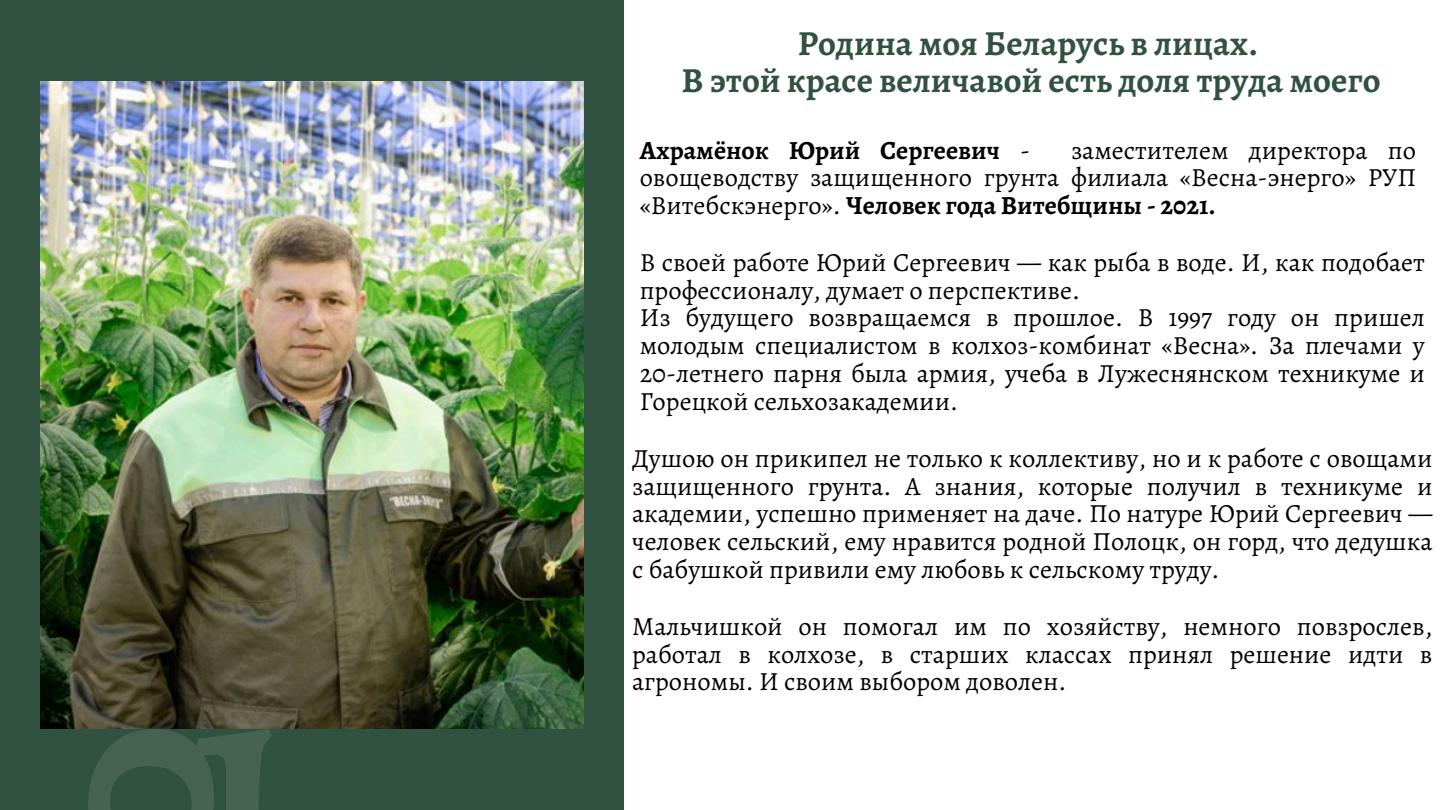
<style>
.page{position:relative;width:1440px;height:810px;background:#fff}
.page>*{position:absolute;margin:0;border:0;box-sizing:border-box;transform-origin:0 0}
.t1{font:700 35.2px/37.5px "Alegreya";color:#315240;text-align:center}
.t2{font:26.2px/27.8px "Alegreya";color:#000;text-align:justify}
.t3{font:700 26.2px "Alegreya";color:#000}
.s1{font-weight:400}
.s2{font-weight:700}
</style>
<div class="page">
<div style="left:0;top:0;width:624px;height:810px;background:#315240"></div>
<img style="left:41px;top:81px;width:542px;height:648px">
<p class="t1" style="left:682px;top:24px;width:700px">Родина моя Беларусь в лицах.<br>В этой красе величавой есть доля труда моего</p>
<h1 class="t3" style="left:640px;top:132px;width:392px">Ахрамёнок Юрий Сергеевич <span class="s1">-</span></h1>
<h1 class="t2" style="left:640px;top:136px;width:778px;text-indent:431px">заместителем директора по овощеводству защищенного грунта филиала «Весна-энерго» РУП «Витебскэнерго». <span class="s2">Человек года Витебщины - 2021.</span></h1>
<p class="t2" style="left:640px;top:248px;width:787px">В своей работе Юрий Сергеевич — как рыба в воде. И, как подобает профессионалу, думает о перспективе.</p>
<p class="t2" style="left:640px;top:304px;width:787px">Из будущего возвращаемся в прошлое. В 1997 году он пришел молодым специалистом в колхоз-комбинат «Весна». За плечами у 20-летнего парня была армия, учеба в Лужеснянском техникуме и Горецкой сельхозакадемии.</p>
<p class="t2" style="left:632px;top:444px;width:802px">Душою он прикипел не только к коллективу, но и к работе с овощами защищенного грунта. А знания, которые получил в техникуме и академии, успешно применяет на даче. По натуре Юрий Сергеевич — человек сельский, ему нравится родной Полоцк, он горд, что дедушка с бабушкой привили ему любовь к сельскому труду.</p>
<p class="t2" style="left:632px;top:612px;width:802px">Мальчишкой он помогал им по хозяйству, немного повзрослев, работал в колхозе, в старших классах принял решение идти в агрономы. И своим выбором доволен.</p>
</div>
